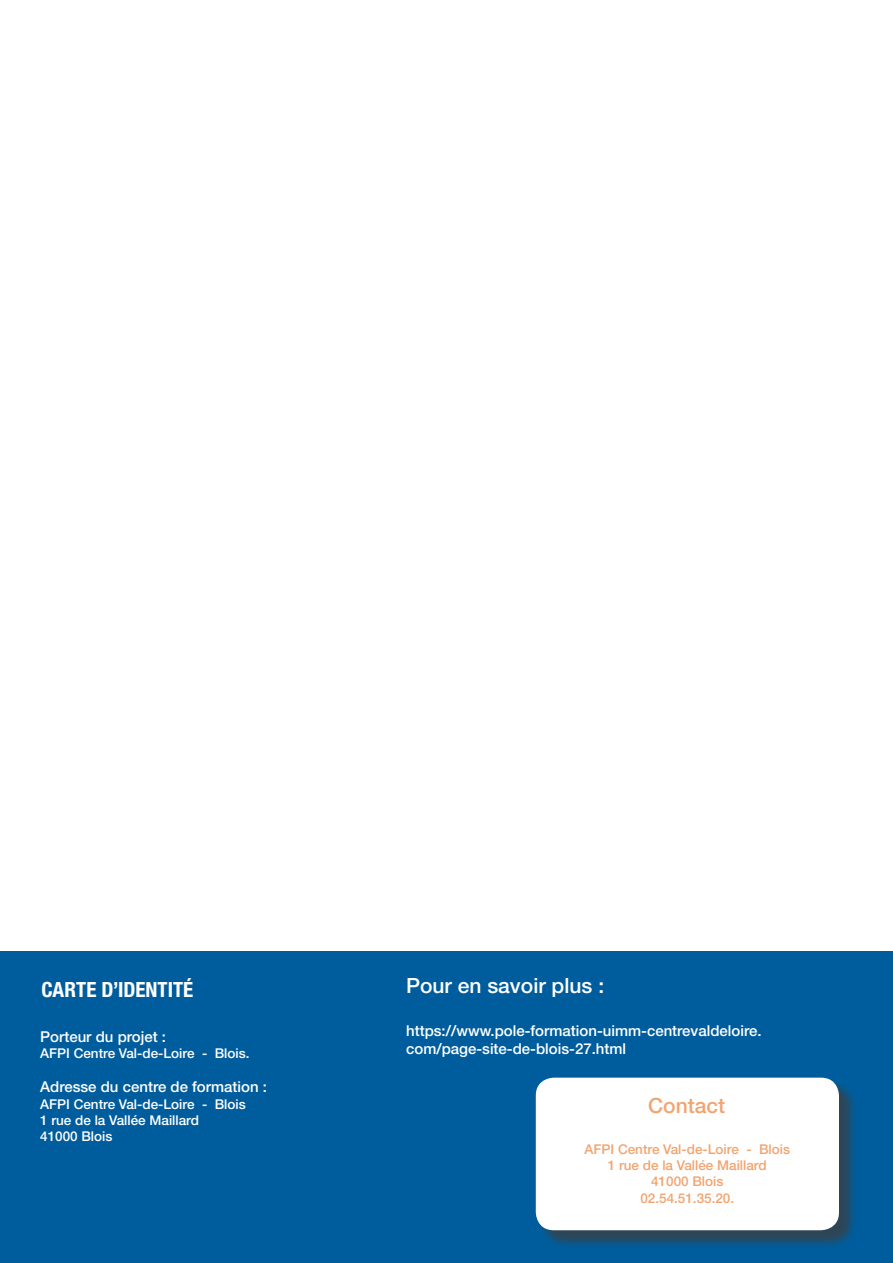
<style>
.page{position:relative;width:893px;height:1263px;background:#fff}
.page>*{position:absolute;margin:0;border:0;box-sizing:border-box;transform-origin:0 0}
.t1{font:500 21px "Helvetica Neue LT Pro";color:#fff}
.SOUS_TITRE{font:700 condensed 21px "Helvetica Neue LT Pro";color:#fff}
.t2{font:500 21px "Helvetica Neue LT Pro";color:#f2a46f}
.t3{font:500 15px/18px "Helvetica Neue LT Pro";color:#fff}
.t4{font:500 13.5px "Helvetica Neue LT Pro";color:#fff}
.t5{font:500 13.5px "Helvetica Neue LT Pro";color:#f2a46f}
</style>
<div class="page">
<div style="left:0;top:951px;width:893px;height:312px;background:#005d9d"></div>
<div style="left:538px;top:1080px;width:320px;height:169px;background:#3e3e3f;opacity:.75"></div>
<div style="left:536px;top:1078px;width:303px;height:152px;background:#fff;border-radius:18px"></div>
<p class="SOUS_TITRE" style="left:41px;top:976px;width:153px">CARTE D’IDENTITÉ</p>
<p class="t3" style="left:40px;top:1027px;width:127px">Porteur du projet :</p>
<p class="t4" style="left:40px;top:1045px;width:211px">AFPI Centre Val-de-Loire - Blois.</p>
<p class="t3" style="left:40px;top:1078px;width:228px">Adresse du centre de formation :</p>
<p class="t4" style="left:40px;top:1096px;width:207px">AFPI Centre Val-de-Loire - Blois</p>
<p class="t4" style="left:40px;top:1112px;width:160px">1 rue de la Vallée Maillard</p>
<p class="t4" style="left:40px;top:1128px;width:74px">41000 Blois</p>
<p class="t1" style="left:406px;top:973px;width:200px">Pour en savoir plus :</p>
<p class="t3" style="left:406px;top:1021px;width:357px">https://www.pole-formation-uimm-centrevaldeloire. com/page-site-de-blois-27.html</p>
<p class="t2" style="left:648px;top:1092px;width:79px">Contact</p>
<p class="t5" style="left:584px;top:1141px;width:207px">AFPI Centre Val-de-Loire - Blois</p>
<p class="t5" style="left:608px;top:1157px;width:160px">1 rue de la Vallée Maillard</p>
<p class="t5" style="left:651px;top:1173px;width:74px">41000 Blois</p>
<p class="t5" style="left:640px;top:1190px;width:95px">02.54.51.35.20.</p>
</div>
